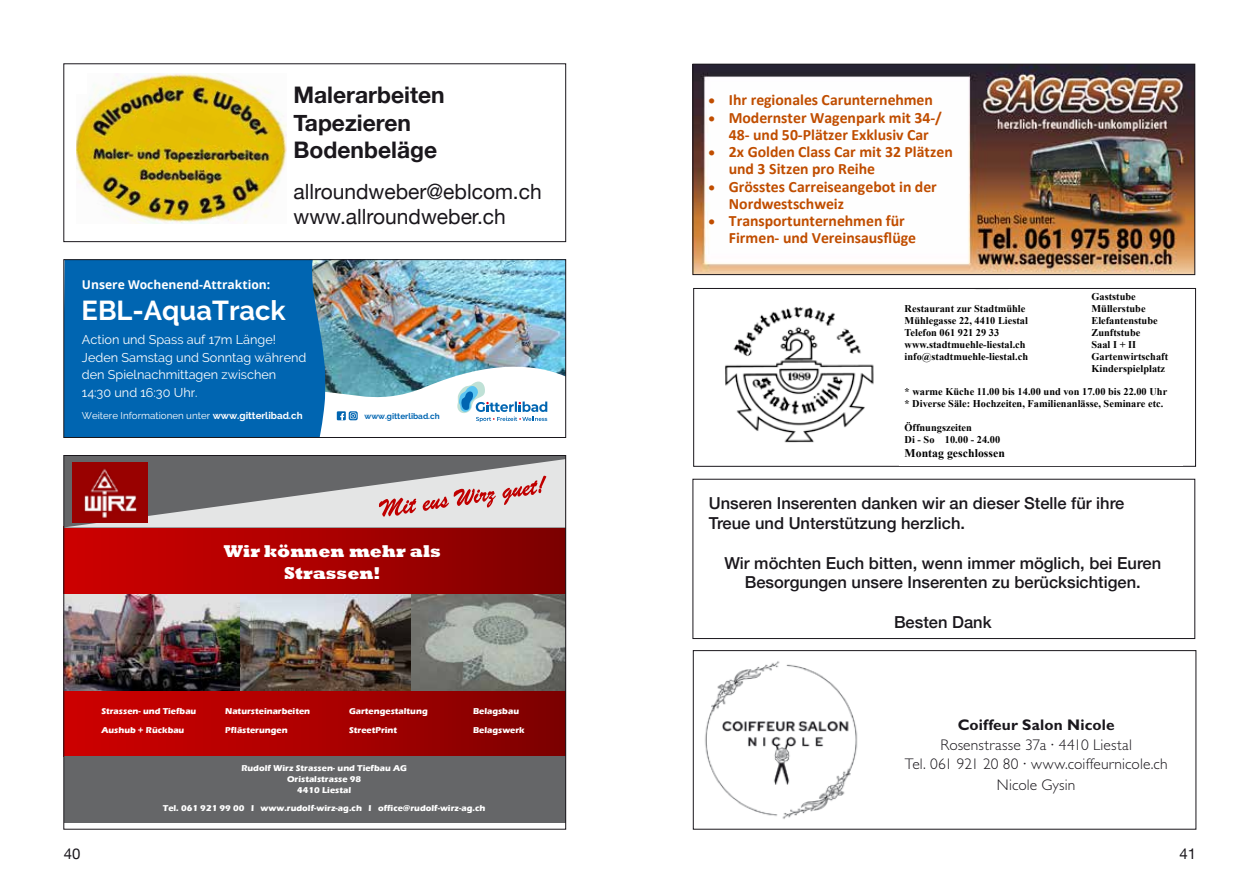
<style>
.page{position:relative;width:1259px;height:893px;background:#fff}
.page>*{position:absolute;margin:0;border:0;box-sizing:border-box;transform-origin:0 0}
.t1{font:700 27.3px "Raleway";color:#fff}
.t2{font:700 22.8px/27.5px "Helvetica Neue";color:#1a171c}
.t3{font:21px/25.2px "Helvetica Neue";color:#1a171c}
.t4{font:800 17.55px/22px "Rockwell";color:#fff;text-align:center}
.t5{font:500 16.5px/19.8px "Helvetica Neue";color:#1a171c}
.t6{font:700 15.75px/17.2px "Calibri";color:#c04d00}
.t7{font:300 15.45px/18.9px "Gill Sans";letter-spacing:.01em;color:#1a171c;text-align:center}
.t8{font:700 15.45px "Gill Sans";letter-spacing:.01em;color:#1a171c}
.t9{font:15px "Helvetica Neue";color:#1a171c}
.t10{font:12.75px/17.5px "Raleway";color:#fff}
.t11{font:700 12.15px "Open Sans";color:#fff}
.t12{font:700 11.7px "Times New Roman";letter-spacing:.005em;color:#000}
.t13{font:700 10.35px/11.9px "Times New Roman";letter-spacing:.005em;color:#000}
.t14{font:700 9.75px/11.2px "Times New Roman";color:#000;scale:.92 1}
.t15{font:9.75px "Raleway";color:#fff}
.t16{font:700 8.7px/10.8px "Eras ITC";color:#fff;text-align:center}
.t17{font:700 8.1px "Raleway";color:#0065b1}
.s1{font-weight:700}
</style>
<div class="page">
<img style="left:326px;top:261px;width:238px;height:100px">
<div style="left:65px;top:261px;width:261px;height:175px;background:#0065b1"></div>
<svg style="left:297px;top:361px;width:267px;height:75px"></svg>
<div style="left:63px;top:259px;width:503px;height:179px;border:1px solid #1a171c"></div>
<div style="left:64px;top:526px;width:502px;height:230px;background:linear-gradient(to right,#d20000,#7f0101)"></div>
<div style="left:64px;top:456px;width:502px;height:71px;background:#656668"></div>
<img style="left:335px;top:527px;width:229px;height:12px">
<svg style="left:68px;top:459px;width:496px;height:68px"></svg>
<div style="left:64px;top:756px;width:502px;height:66px;background:#656668"></div>
<img style="left:65px;top:594px;width:499px;height:97px">
<div style="left:63px;top:63px;width:503px;height:179px;border:1px solid #1a171c"></div>
<img style="left:77px;top:74px;width:209px;height:150px">
<div style="left:73px;top:69px;width:13px;height:25px;background:#fff"></div>
<img style="left:694px;top:66px;width:499px;height:207px">
<div style="left:692px;top:64px;width:503px;height:211px;border:1px solid #1a171c"></div>
<div style="left:693px;top:288px;width:503px;height:179px;border:1px solid #1a171c"></div>
<img style="left:725px;top:307px;width:149px;height:136px">
<svg style="left:705px;top:661px;width:153px;height:158px"></svg>
<div style="left:693px;top:650px;width:503px;height:180px;border:1px solid #1a171c"></div>
<div style="left:692px;top:479px;width:503px;height:160px;border:1px solid #1a171c"></div>
<p class="t11" style="left:82px;top:276px;width:190px">Unsere Wochenend-Attraktion:</p>
<h2 class="t2" style="left:293px;top:82px;width:153px">Malerarbeiten<br>Tapezieren<br>Bodenbeläge</h2>
<h3 class="t6" style="left:708px;top:91px;width:226px">• Ihr regionales Carunternehmen</h3>
<h3 class="t6" style="left:708px;top:108px;width:235px;text-align:center">• Modernster Wagenpark mit 34-/<br>48- und 50-Plätzer Exklusiv Car</h3>
<h3 class="t6" style="left:729px;top:143px;width:225px;text-indent:-20px">• 2x Golden Class Car mit 32 Plätzen und 3 Sitzen pro Reihe</h3>
<h3 class="t6" style="left:729px;top:178px;width:209px;text-indent:-20px">• Grösstes Carreiseangebot in der<br>Nordwestschweiz</h3>
<h3 class="t6" style="left:729px;top:212px;width:189px;text-indent:-20px">• Transportunternehmen für<br>Firmen- und Vereinsausflüge</h3>
<h3 class="t3" style="left:293px;top:180px;width:250px">allroundweber@eblcom.ch www.allroundweber.ch</h3>
<h1 class="t1" style="left:82px;top:295px;width:206px">EBL-AquaTrack</h1>
<p class="t10" style="left:82px;top:331px;width:226px">Action und Spass auf 17m Länge!<br>Jeden Samstag und Sonntag während den Spielnachmittagen zwischen<br>14:30 und 16:30 Uhr.</p>
<p class="t15" style="left:82px;top:410px;width:222px">Weitere Informationen unter <span class="s1">www.gitterlibad.ch</span></p>
<p class="t17" style="left:364px;top:412px;width:77px">www.gitterlibad.ch</p>
<h3 class="t4" style="left:224px;top:540px;width:218px">Wir können mehr als<br>Strassen!</h3>
<p class="t16" style="left:101px;top:706px;width:96px">Strassen- und Tiefbau</p>
<p class="t16" style="left:225px;top:706px;width:86px">Natursteinarbeiten</p>
<p class="t16" style="left:349px;top:706px;width:80px">Gartengestaltung</p>
<p class="t16" style="left:473px;top:706px;width:48px">Belagsbau</p>
<p class="t16" style="left:101px;top:724px;width:84px">Aushub + Rückbau</p>
<p class="t16" style="left:225px;top:724px;width:64px">Pflästerungen</p>
<p class="t16" style="left:349px;top:724px;width:50px">StreetPrint</p>
<p class="t16" style="left:473px;top:724px;width:53px">Belagswerk</p>
<p class="t16" style="left:241px;top:763px;width:167px">Rudolf Wirz Strassen- und Tiefbau AG<br>Oristalstrasse 98<br>4410 Liestal</p>
<p class="t16" style="left:163px;top:802px;width:324px">Tel. 061 921 99 00 I www.rudolf-wirz-ag.ch I office@rudolf-wirz-ag.ch</p>
<p class="t13" style="left:1091px;top:290px;width:46px">Gaststube</p>
<p class="t13" style="left:904px;top:302px;width:122px">Restaurant zur Stadtmühle</p>
<p class="t13" style="left:1091px;top:302px;width:56px">Müllerstube</p>
<p class="t13" style="left:904px;top:314px;width:125px">Mühlegasse 22, 4410 Liestal</p>
<p class="t13" style="left:1091px;top:314px;width:68px">Elefantenstube</p>
<p class="t13" style="left:904px;top:326px;width:96px">Telefon 061 921 29 33</p>
<p class="t13" style="left:1091px;top:326px;width:50px">Zunftstube</p>
<p class="t13" style="left:904px;top:338px;width:123px">www.stadtmuehle-liestal.ch</p>
<p class="t13" style="left:1091px;top:338px;width:46px">Saal I + II</p>
<p class="t13" style="left:904px;top:350px;width:125px">info@stadtmuehle-liestal.ch</p>
<p class="t13" style="left:1091px;top:350px;width:78px">Gartenwirtschaft<br>Kinderspielplatz</p>
<p class="t13" style="left:904px;top:386px;width:264px">* warme Küche 11.00 bis 14.00 und von 17.00 bis 22.00 Uhr * Diverse Säle: Hochzeiten, Familienanlässe, Seminare etc.</p>
<p class="t13" style="left:904px;top:421px;width:97px">Öffnungszeiten<br>Di - So 10.00 - 24.00</p>
<p class="t14" style="left:886px;top:444px;width:43px">Gaststube</p>
<p class="t12" style="left:904px;top:444px;width:102px">Montag geschlossen</p>
<h3 class="t5" style="left:709px;top:492px;width:417px">Unseren Inserenten danken wir an dieser Stelle für ihre<br>Treue und Unterstützung herzlich.</h3>
<h3 class="t5" style="left:724px;top:551px;width:438px;text-align:center">Wir möchten Euch bitten, wenn immer möglich, bei Euren<br>Besorgungen unsere Inserenten zu berücksichtigen.</h3>
<h3 class="t5" style="left:894px;top:611px;width:99px">Besten Dank</h3>
<p class="t14" style="left:723px;top:500px;width:118px">info@stadtmuehle-liestal.ch</p>
<p class="t14" style="left:886px;top:500px;width:74px">Gartenwirtschaft<br>Kinderspielplatz</p>
<p class="t14" style="left:723px;top:579px;width:92px">Di - So 10.00 - 24.00</p>
<h3 class="t8" style="left:957px;top:715px;width:158px">Coiffeur Salon Nicole</h3>
<h3 class="t7" style="left:904px;top:736px;width:264px">Rosenstrasse 37a 4410 Liestal<br>Tel. 061 921 20 80 www.coiffeurnicole.ch</h3>
<h3 class="t7" style="left:997px;top:775px;width:80px">Nicole Gysin</h3>
<h3 class="t9" style="left:64px;top:843px;width:18px">40</h3>
<h3 class="t9" style="left:1179px;top:843px;width:18px">41</h3>
</div>
